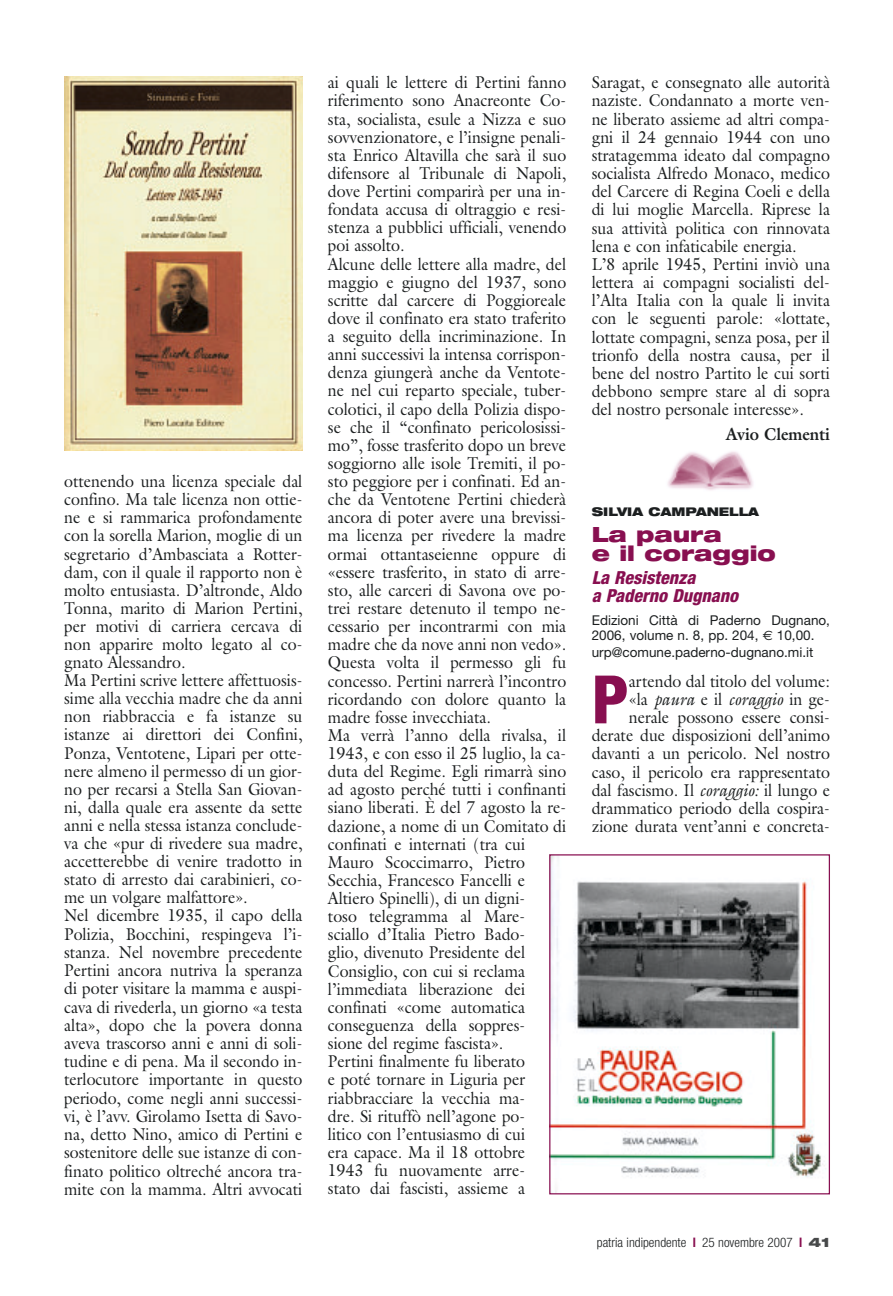
<style>
.page{position:relative;width:893px;height:1296px;background:#fff}
.page>*{position:absolute;margin:0;border:0;box-sizing:border-box;transform-origin:0 0}
.t1{font:800 condensed 66.9px "Helvetica Neue";color:#880f50}
.t2{font:900 expanded 21px/19.5px "Helvetica Neue";color:#880f50}
.t3{font:italic 800 condensed 18px/18px "Helvetica Neue";color:#880f50}
.t4{font:17.25px/18.1px "Galliard";color:#1c1f20;scale:.92 1}
.t5{font:700 17.25px "Galliard";color:#1c1f20;scale:.92 1}
.t6{font:13.5px/15px "Helvetica Neue";color:#1c1f20}
.t7{font:300 condensed 13.2px "Helvetica Neue";color:#1c1f20}
.t8{font:900 expanded 12px "Helvetica Neue";color:#1c1f20}
.s1{font-family:"Euro Sans"}
.s2{font-style:italic}
.s3{font-weight:700;color:#880f50}
.s4{font-weight:900;font-stretch:expanded;color:#47494a}
</style>
<div class="page">
<img style="left:667px;top:451px;width:86px;height:39px">
<img style="left:64px;top:77px;width:238px;height:374px">
<img style="left:551px;top:856px;width:274px;height:336px">
<div style="left:549px;top:854px;width:281px;height:340px;border:1px solid #880f50"></div>
<p class="t4" style="left:64px;top:474px;width:260px">ottenendo una licenza speciale dal confino. Ma tale licenza non ottie&shy;ne e si rammarica profondamente con la sorella Marion, moglie di un segretario d’Ambasciata a Rotter&shy;dam, con il quale il rapporto non è molto entusiasta. D’altronde, Aldo Tonna, marito di Marion Pertini, per motivi di carriera cercava di non apparire molto legato al co&shy;gnato Alessandro.<br>Ma Pertini scrive lettere affettuosis&shy;sime alla vecchia madre che da anni non riabbraccia e fa istanze su istanze ai direttori dei Confini, Ponza, Ventotene, Lipari per otte&shy;nere almeno il permesso di un gior&shy;no per recarsi a Stella San Giovan&shy;ni, dalla quale era assente da sette anni e nella stessa istanza conclude&shy;va che «pur di rivedere sua madre, accetterebbe di venire tradotto in stato di arresto dai carabinieri, co&shy;me un volgare malfattore».<br>Nel dicembre 1935, il capo della Polizia, Bocchini, respingeva l’i&shy;stanza. Nel novembre precedente Pertini ancora nutriva la speranza di poter visitare la mamma e auspi&shy;cava di rivederla, un giorno «a testa alta», dopo che la povera donna aveva trascorso anni e anni di soli&shy;tudine e di pena. Ma il secondo in&shy;terlocutore importante in questo periodo, come negli anni successi&shy;vi, è l’avv. Girolamo Isetta di Savo&shy;na, detto Nino, amico di Pertini e sostenitore delle sue istanze di con&shy;finato politico oltreché ancora tra&shy;mite con la mamma. Altri avvocati</p>
<p class="t4" style="left:328px;top:75px;width:260px">ai quali le lettere di Pertini fanno riferimento sono Anacreonte Co&shy;sta, socialista, esule a Nizza e suo sovvenzionatore, e l’insigne penali&shy;sta Enrico Altavilla che sarà il suo difensore al Tribunale di Napoli, dove Pertini comparirà per una in&shy;fondata accusa di oltraggio e resi&shy;stenza a pubblici ufficiali, venendo poi assolto.<br>Alcune delle lettere alla madre, del maggio e giugno del 1937, sono scritte dal carcere di Poggioreale dove il confinato era stato traferito a seguito della incriminazione. In anni successivi la intensa corrispon&shy;denza giungerà anche da Ventote&shy;ne nel cui reparto speciale, tuber&shy;colotici, il capo della Polizia dispo&shy;se che il “confinato pericolosissi&shy;mo”, fosse trasferito dopo un breve soggiorno alle isole Tremiti, il po&shy;sto peggiore per i confinati. Ed an&shy;che da Ventotene Pertini chiederà ancora di poter avere una brevissi&shy;ma licenza per rivedere la madre ormai ottantaseienne oppure di «essere trasferito, in stato di arre&shy;sto, alle carceri di Savona ove po&shy;trei restare detenuto il tempo ne&shy;cessario per incontrarmi con mia madre che da nove anni non vedo».<br>Questa volta il permesso gli fu concesso. Pertini narrerà l’incontro ricordando con dolore quanto la madre fosse invecchiata.<br>Ma verrà l’anno della rivalsa, il<br>1943, e con esso il 25 luglio, la ca&shy;duta del Regime. Egli rimarrà sino ad agosto perché tutti i confinanti siano liberati. È del 7 agosto la re&shy;dazione, a nome di un Comitato di confinati e internati (tra cui<br>Mauro Scoccimarro, Pietro<br>Secchia, Francesco Fancelli e<br>Altiero Spinelli), di un digni-<br>toso telegramma al Mare&shy;sciallo d’Italia Pietro Bado-<br>glio, divenuto Presidente del<br>Consiglio, con cui si reclama l’immediata liberazione dei confinati «come automatica conseguenza della soppres-<br>sione del regime fascista».<br>Pertini finalmente fu liberato<br>e poté tornare in Liguria per riabbracciare la vecchia ma-<br>dre. Si rituffò nell’agone po-<br>litico con l’entusiasmo di cui<br>era capace. Ma il 18 ottobre<br>1943 fu nuovamente arre-<br>stato dai fascisti, assieme a</p>
<p class="t4" style="left:591px;top:75px;width:260px">Saragat, e consegnato alle autorità naziste. Condannato a morte ven&shy;ne liberato assieme ad altri compa&shy;gni il 24 gennaio 1944 con uno stratagemma ideato dal compagno socialista Alfredo Monaco, medico del Carcere di Regina Coeli e della di lui moglie Marcella. Riprese la sua attività politica con rinnovata lena e con infaticabile energia.<br>L’8 aprile 1945, Pertini inviò una lettera ai compagni socialisti del&shy;l’Alta Italia con la quale li invita con le seguenti parole: «lottate, lottate compagni, senza posa, per il trionfo della nostra causa, per il bene del nostro Partito le cui sorti debbono sempre stare al di sopra del nostro personale interesse».</p>
<p class="t5" style="left:725px;top:427px;width:115px">Avio Clementi</p>
<p class="t8" style="left:591px;top:507px;width:169px">SILVIA CAMPANELLA</p>
<p class="t2" style="left:591px;top:526px;width:186px">La paura<br>e il coraggio</p>
<p class="t3" style="left:591px;top:570px;width:148px">La Resistenza<br>a Paderno Dugnano</p>
<p class="t6" style="left:591px;top:614px;width:240px">Edizioni Città di Paderno Dugnano,<br>2006, volume n. 8, pp. 204, <span class="s1">€</span> 10,00.</p>
<p class="t6" style="left:591px;top:646px;width:223px">urp@comune.paderno-dugnano.mi.it</p>
<h1 class="t1" style="left:591px;top:676px;width:39px">P</h1>
<p class="t4" style="left:591px;top:674px;width:260px;text-align:right">artendo dal titolo del volume:<br>«la <span class="s2">paura</span> e il <span class="s2">coraggio</span> in ge&shy;nerale possono essere consi&shy;derate due disposizioni dell’animo davanti a un pericolo. Nel nostro caso, il pericolo era rappresentato dal fascismo. Il <span class="s2">coraggio:</span> il lungo e drammatico periodo della cospira&shy;zione durata vent’anni e concreta-</p>
<p class="t7" style="left:597px;top:1238px;width:234px">patria indipendente <span class="s3">l</span> 25 novembre 2007 <span class="s3">l</span> <span class="s4">41</span></p>
</div>
